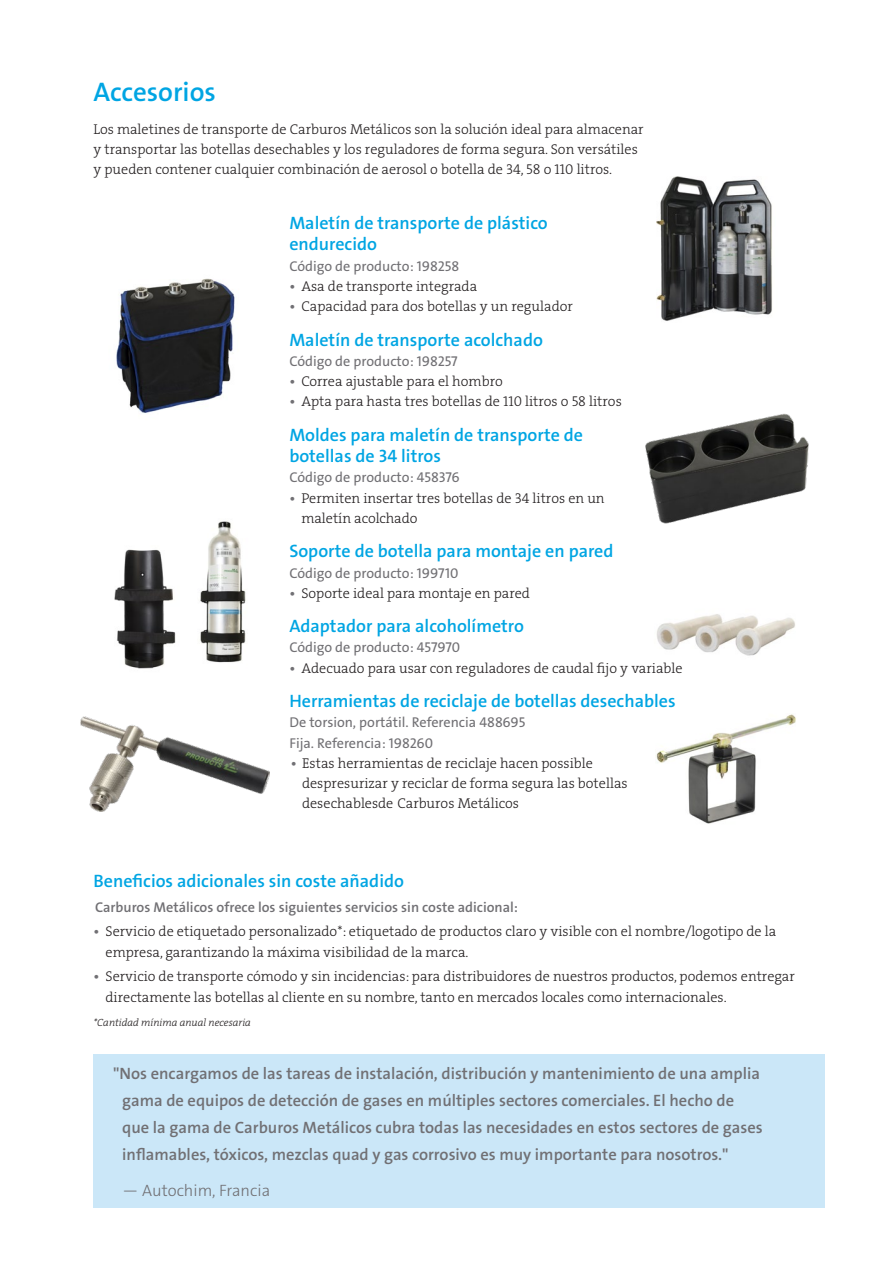
<style>
.page{position:relative;width:893px;height:1263px;background:#fff}
.page>*{position:absolute;margin:0;border:0;box-sizing:border-box;transform-origin:0 0}
.t1{font:600 27px "The Sans LF";color:#00a5e3}
.Subhead_level_1{font:600 18px/21.6px "The Sans LF";color:#00a5e3}
.Body_copy{font:600 18px "The Sans LF";color:#00a5e3}
.t2{font:600 16.5px/27px "The Sans LF";color:#717074}
.t3{font:300 16.5px "The Sans LF";color:#717074}
.Body_copy-2{font:14.25px/20.2px "The Serif LP3 Lig";color:#231f20}
.Body_copy-3{font:14.25px "The Sans LF";color:#717074}
.Body_copy-4{font:600 14.25px "The Sans LF";color:#717074}
.Body_copy-5{font:14.25px "The Serif HP3 Lig";color:#231f20}
.Body_copy-6{font:10.5px "The Serif LP3 Lig IT";color:#231f20}
.s1{font-family:"The Serif LP6 Se Bld";color:#717074}
</style>
<div class="page">
<img style="left:656px;top:614px;width:139px;height:42px">
<img style="left:656px;top:714px;width:140px;height:110px">
<img style="left:645px;top:413px;width:164px;height:111px">
<img style="left:81px;top:716px;width:188px;height:96px">
<img style="left:656px;top:176px;width:116px;height:145px">
<img style="left:116px;top:278px;width:119px;height:135px">
<img style="left:200px;top:521px;width:46px;height:142px">
<img style="left:114px;top:549px;width:62px;height:120px">
<div style="left:94px;top:1054px;width:731px;height:154px;background:#cbe7f8"></div>
<p class="t1" style="left:94px;top:74px;width:124px">Accesorios</p>
<p class="Body_copy-2" style="left:94px;top:119px;width:552px">Los maletines de transporte de Carburos Metálicos son la solución ideal para almacenar y transportar las botellas desechables y los reguladores de forma segura. Son versátiles y pueden contener cualquier combinación de aerosol o botella de 34, 58 o 110 litros.</p>
<p class="Subhead_level_1" style="left:289px;top:212px;width:260px">Maletín de transporte de plástico endurecido</p>
<p class="Body_copy-3" style="left:289px;top:257px;width:171px">Código de producto: 198258</p>
<p class="Body_copy-5" style="left:289px;top:277px;width:189px"><span class="s1">•</span> Asa de transporte integrada</p>
<p class="Body_copy-5" style="left:289px;top:297px;width:285px"><span class="s1">•</span> Capacidad para dos botellas y un regulador</p>
<p class="Subhead_level_1" style="left:289px;top:329px;width:255px">Maletín de transporte acolchado</p>
<p class="Body_copy-3" style="left:289px;top:352px;width:170px">Código de producto: 198257</p>
<p class="Body_copy-2" style="left:289px;top:371px;width:215px"><span class="s1">•</span> Correa ajustable para el hombro</p>
<p class="Body_copy-2" style="left:289px;top:391px;width:334px"><span class="s1">•</span> Apta para hasta tres botellas de 110 litros o 58 litros</p>
<p class="Subhead_level_1" style="left:289px;top:424px;width:295px">Moldes para maletín de transporte de botellas de 34 litros</p>
<p class="Body_copy-3" style="left:289px;top:468px;width:172px">Código de producto: 458376</p>
<p class="Body_copy-2" style="left:301px;top:488px;width:305px;text-indent:-12px"><span class="s1">•</span> Permiten insertar tres botellas de 34 litros en un maletín acolchado</p>
<p class="Subhead_level_1" style="left:289px;top:541px;width:326px">Soporte de botella para montaje en pared</p>
<p class="Body_copy-3" style="left:289px;top:564px;width:171px">Código de producto: 199710</p>
<p class="Body_copy-2" style="left:289px;top:583px;width:242px"><span class="s1">•</span> Soporte ideal para montaje en pared</p>
<p class="Subhead_level_1" style="left:289px;top:615px;width:236px">Adaptador para alcoholímetro</p>
<p class="Body_copy-3" style="left:289px;top:638px;width:172px">Código de producto: 457970</p>
<p class="Body_copy-2" style="left:289px;top:658px;width:395px"><span class="s1">•</span> Adecuado para usar con reguladores de caudal fijo y variable</p>
<p class="Body_copy" style="left:289px;top:689px;width:388px">Herramientas de reciclaje de botellas desechables</p>
<p class="Body_copy-3" style="left:289px;top:713px;width:238px">De torsion, portátil. Referencia 488695</p>
<p class="Body_copy-3" style="left:289px;top:734px;width:145px">Fija. Referencia: 198260</p>
<p class="Body_copy-2" style="left:302px;top:753px;width:327px;text-indent:-11px"><span class="s1">•</span> Estas herramientas de reciclaje hacen possible despresurizar y reciclar de forma segura las botellas desechablesde Carburos Metálicos</p>
<p class="Subhead_level_1" style="left:94px;top:870px;width:312px">Beneficios adicionales sin coste añadido</p>
<p class="Body_copy-4" style="left:95px;top:898px;width:425px">Carburos Metálicos ofrece los siguientes servicios sin coste adicional:</p>
<p class="Body_copy-2" style="left:106px;top:921px;width:672px;text-indent:-12px"><span class="s1">•</span> Servicio de etiquetado personalizado*: etiquetado de productos claro y visible con el nombre/logotipo de la empresa, garantizando la máxima visibilidad de la marca.</p>
<p class="Body_copy-2" style="left:106px;top:966px;width:691px;text-indent:-12px"><span class="s1">•</span> Servicio de transporte cómodo y sin incidencias: para distribuidores de nuestros productos, podemos entregar directamente las botellas al cliente en su nombre, tanto en mercados locales como internacionales.</p>
<p class="Body_copy-6" style="left:94px;top:1016px;width:159px">*Cantidad mínima anual necesaria</p>
<p class="t2" style="left:122px;top:1059px;width:642px;text-indent:-9px">"Nos encargamos de las tareas de instalación, distribución y mantenimiento de una amplia gama de equipos de detección de gases en múltiples sectores comerciales. El hecho de que la gama de Carburos Metálicos cubra todas las necesidades en estos sectores de gases inflamables, tóxicos, mezclas quad y gas corrosivo es muy importante para nosotros."</p>
<p class="t3" style="left:122px;top:1179px;width:150px">— Autochim, Francia</p>
</div>
